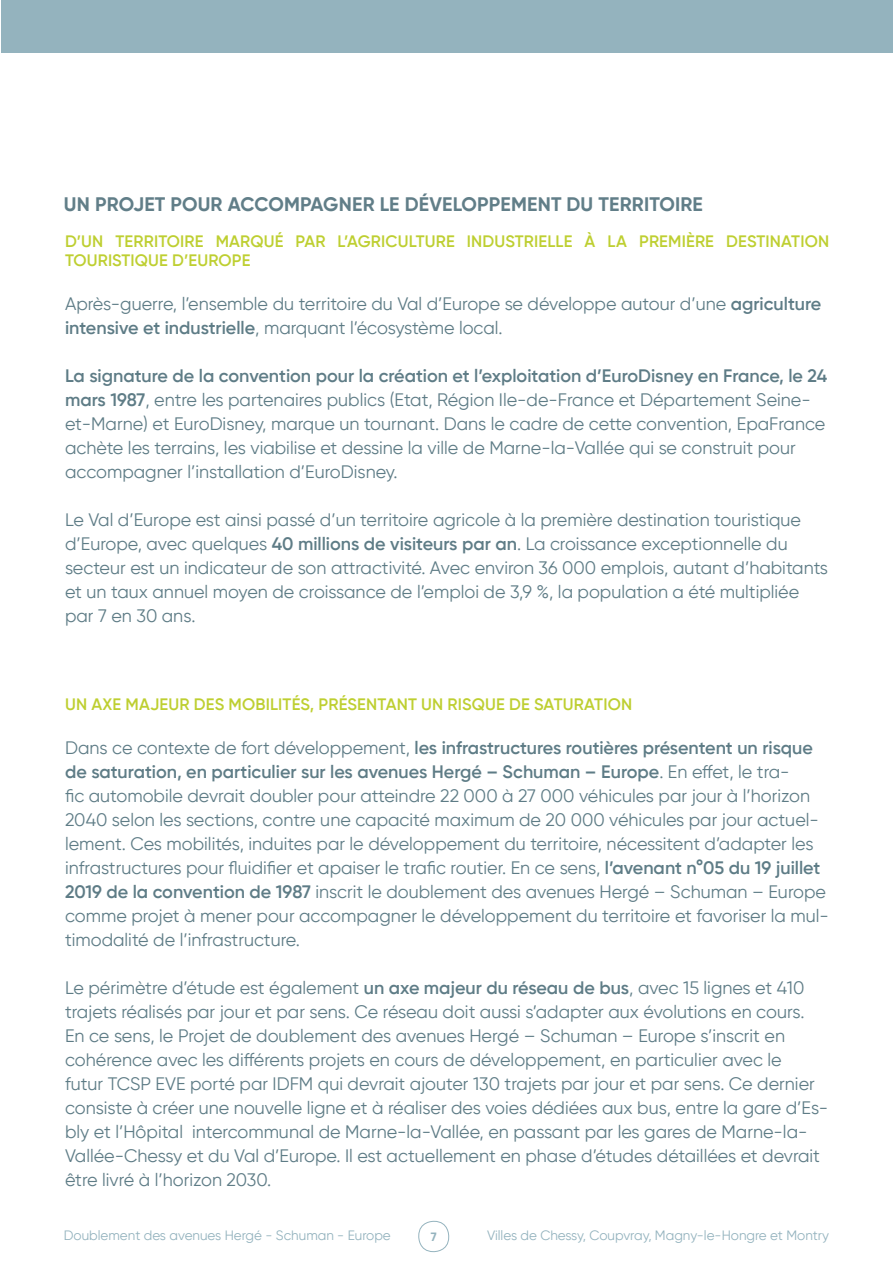
<style>
.page{position:relative;width:893px;height:1263px;background:#fff}
.page>*{position:absolute;margin:0;border:0;box-sizing:border-box;transform-origin:0 0}
._2_Sous_Titre{font:700 19.5px "Gilroy";letter-spacing:.01em;color:#617e88}
.Texte_de_base{font:18px/24px "Gilroy";color:#5e7c86}
._3_Sous_Sous_Titre_Vert{font:600 16.5px/19.8px "Gilroy";letter-spacing:.01em;color:#becf31}
.t1{font:13.5px "Gilroy";color:#94b3be}
.t2{font:700 12px "Gilroy";color:#94b3be}
.s1{font-weight:600}
</style>
<div class="page">
<hr style="left:0;top:0;width:1px;height:52px;background:#94b3be">
<div style="left:418px;top:1221px;width:31px;height:31px;border:1px solid #94b3be;border-radius:15px"></div>
<div style="left:1px;top:0;width:892px;height:52px;background:#94b3be"></div>
<p class="_2_Sous_Titre" style="left:64px;top:192px;width:640px">UN PROJET POUR ACCOMPAGNER LE DÉVELOPPEMENT DU TERRITOIRE</p>
<p class="_3_Sous_Sous_Titre_Vert" style="left:65px;top:231px;width:765px">D’UN TERRITOIRE MARQUÉ PAR L’AGRICULTURE INDUSTRIELLE À LA PREMIÈRE DESTINATION<br>TOURISTIQUE D’EUROPE</p>
<p class="Texte_de_base" style="left:65px;top:292px;width:758px">Après-guerre, l’ensemble du territoire du Val d’Europe se développe autour d’une <span class="s1">agriculture intensive et industrielle</span>, marquant l’écosystème local.</p>
<p class="Texte_de_base" style="left:65px;top:364px;width:764px"><span class="s1">La signature de la convention pour la création et l’exploitation d’EuroDisney en France, le 24 mars 1987</span>, entre les partenaires publics (Etat, Région Ile-de-France et Département Seine&shy;et-Marne) et EuroDisney, marque un tournant. Dans le cadre de cette convention, EpaFrance achète les terrains, les viabilise et dessine la ville de Marne-la-Vallée qui se construit pour accompagner l’installation d’EuroDisney.</p>
<p class="Texte_de_base" style="left:65px;top:508px;width:764px">Le Val d’Europe est ainsi passé d’un territoire agricole à la première destination touristique d’Europe, avec quelques <span class="s1">40 millions de visiteurs par an</span>. La croissance exceptionnelle du secteur est un indicateur de son attractivité. Avec environ 36 000 emplois, autant d’habitants et un taux annuel moyen de croissance de l’emploi de 3,9 %, la population a été multipliée par 7 en 30 ans.</p>
<p class="_3_Sous_Sous_Titre_Vert" style="left:65px;top:694px;width:568px">UN AXE MAJEUR DES MOBILITÉS, PRÉSENTANT UN RISQUE DE SATURATION</p>
<p class="Texte_de_base" style="left:65px;top:735px;width:765px">Dans ce contexte de fort développement, <span class="s1">les infrastructures routières présentent un risque de saturation, en particulier sur les avenues Hergé – Schuman – Europe</span>. En effet, le tra-<br>fic automobile devrait doubler pour atteindre 22 000 à 27 000 véhicules par jour à l’horizon 2040 selon les sections, contre une capacité maximum de 20 000 véhicules par jour actuel&shy;lement. Ces mobilités, induites par le développement du territoire, nécessitent d’adapter les infrastructures pour fluidifier et apaiser le trafic routier. En ce sens, <span class="s1">l’avenant n°05 du 19 juillet 2019 de la convention de 1987</span> inscrit le doublement des avenues Hergé – Schuman – Europe comme projet à mener pour accompagner le développement du territoire et favoriser la mul&shy;timodalité de l’infrastructure.</p>
<p class="Texte_de_base" style="left:65px;top:975px;width:765px">Le périmètre d’étude est également <span class="s1">un axe majeur du réseau de bus</span>, avec 15 lignes et 410 trajets réalisés par jour et par sens. Ce réseau doit aussi s’adapter aux évolutions en cours.<br>En ce sens, le Projet de doublement des avenues Hergé – Schuman – Europe s’inscrit en cohérence avec les différents projets en cours de développement, en particulier avec le<br>futur TCSP EVE porté par IDFM qui devrait ajouter 130 trajets par jour et par sens. Ce dernier consiste à créer une nouvelle ligne et à réaliser des voies dédiées aux bus, entre la gare d’Es&shy;bly et l’Hôpital intercommunal de Marne-la-Vallée, en passant par les gares de Marne-la-Vallée-Chessy et du Val d’Europe. Il est actuellement en phase d’études détaillées et devrait être livré à l’horizon 2030.</p>
<p class="t1" style="left:64px;top:1226px;width:329px">Doublement des avenues Hergé - Schuman - Europe</p>
<p class="t2" style="left:431px;top:1229px;width:7px">7</p>
<p class="t1" style="left:487px;top:1226px;width:344px">Villes de Chessy, Coupvray, Magny-le-Hongre et Montry</p>
</div>
